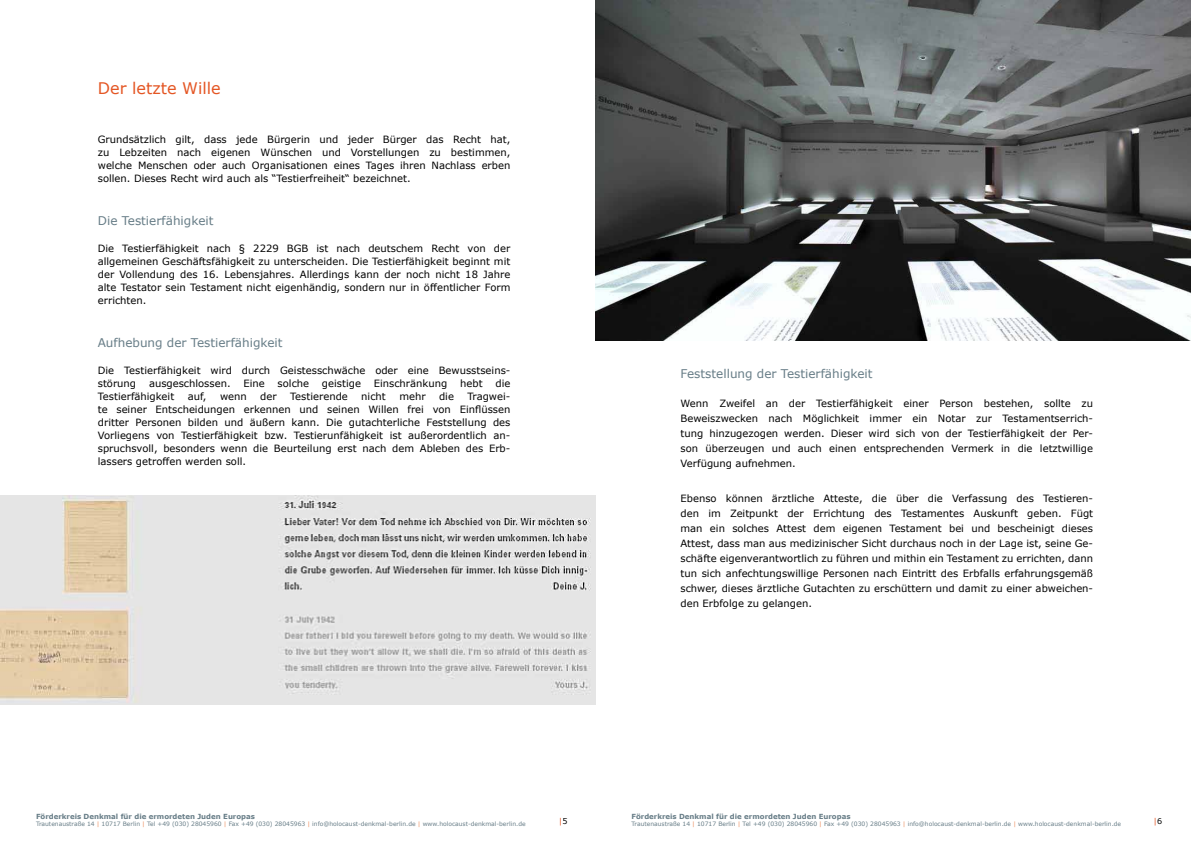
<style>
.page{position:relative;width:1191px;height:842px;background:#fff}
.page>*{position:absolute;margin:0;border:0;box-sizing:border-box;transform-origin:0 0}
.t1{font:16px "Verdana";color:#e45624}
.t2{font:12px "Verdana";color:#677d87}
.t3{font:10px/13px "Verdana";color:#000;text-align:justify}
.t4{font:8px "Verdana";color:#e45624}
.t5{font:700 7px "Verdana";color:#677d87}
.t6{font:6px "Verdana";color:#677d87}
.s1{color:#ed8d5c}
.s2{color:#000}
</style>
<div class="page">
<img style="left:0;top:495px;width:595px;height:209px">
<img style="left:595px;top:0;width:596px;height:340px">
<h1 class="t1" style="left:98px;top:77px;width:124px">Der letzte Wille</h1>
<p class="t3" style="left:98px;top:132px;width:414px">Grundsätzlich gilt, dass jede Bürgerin und jeder Bürger das Recht hat, zu Lebzeiten nach eigenen Wünschen und Vorstellungen zu bestimmen, welche Menschen oder auch Organisationen eines Tages ihren Nachlass erben sollen. Dieses Recht wird auch als “Testierfreiheit“ bezeichnet.</p>
<p class="t2" style="left:98px;top:213px;width:117px">Die Testierfähigkeit</p>
<p class="t3" style="left:98px;top:241px;width:414px">Die Testierfähigkeit nach § 2229 BGB ist nach deutschem Recht von der allgemeinen Geschäftsfähigkeit zu unterscheiden. Die Testierfähigkeit beginnt mit der Vollendung des 16. Lebensjahres. Allerdings kann der noch nicht 18 Jahre alte Testator sein Testament nicht eigenhändig, sondern nur in öffentlicher Form errichten.</p>
<p class="t2" style="left:98px;top:335px;width:186px">Aufhebung der Testierfähigkeit</p>
<p class="t3" style="left:98px;top:363px;width:414px">Die Testierfähigkeit wird durch Geistesschwäche oder eine Bewusstseins&shy;störung</p>
<p class="t3" style="left:149px;top:376px;width:83px">ausgeschlossen.</p>
<p class="t3" style="left:243px;top:376px;width:23px">Eine</p>
<p class="t3" style="left:278px;top:376px;width:33px">solche</p>
<p class="t3" style="left:322px;top:376px;width:41px">geistige</p>
<p class="t3" style="left:374px;top:376px;width:75px">Einschränkung</p>
<p class="t3" style="left:460px;top:376px;width:24px">hebt</p>
<p class="t3" style="left:495px;top:376px;width:16px">die</p>
<p class="t3" style="left:98px;top:389px;width:78px">Testierfähigkeit</p>
<p class="t3" style="left:188px;top:389px;width:20px">auf,</p>
<p class="t3" style="left:220px;top:389px;width:28px">wenn</p>
<p class="t3" style="left:260px;top:389px;width:18px">der</p>
<p class="t3" style="left:290px;top:389px;width:59px">Testierende</p>
<p class="t3" style="left:361px;top:389px;width:26px">nicht</p>
<p class="t3" style="left:399px;top:389px;width:28px">mehr</p>
<p class="t3" style="left:439px;top:389px;width:16px">die</p>
<p class="t3" style="left:98px;top:389px;width:414px;text-indent:369px">Tragwei&shy;te seiner Entscheidungen erkennen und seinen Willen frei von Einflüssen dritter Personen bilden und äußern kann. Die gutachterliche Feststellung des Vorliegens von Testierfähigkeit bzw. Testierunfähigkeit ist außerordentlich an&shy;spruchsvoll, besonders wenn die Beurteilung erst nach dem Ableben des Erb&shy;lassers getroffen werden soll.</p>
<p class="t2" style="left:680px;top:366px;width:194px">Feststellung der Testierfähigkeit</p>
<p class="t3" style="left:680px;top:395px;width:414px;line-height:15px">Wenn Zweifel an der Testierfähigkeit einer Person bestehen, sollte zu Beweiszwecken nach Möglichkeit immer ein Notar zur Testamentserrich&shy;tung hinzugezogen werden. Dieser wird sich von der Testierfähigkeit der Per&shy;son überzeugen und auch einen entsprechenden Vermerk in die letztwillige Verfügung aufnehmen.</p>
<p class="t3" style="left:680px;top:490px;width:414px;line-height:15px">Ebenso können ärztliche Atteste, die über die Verfassung des Testieren&shy;den im Zeitpunkt der Errichtung des Testamentes Auskunft geben. Fügt man ein solches Attest dem eigenen Testament bei und bescheinigt dieses Attest, dass man aus medizinischer Sicht durchaus noch in der Lage ist, seine Ge&shy;schäfte eigenverantwortlich zu führen und mithin ein Testament zu errichten, dann tun sich anfechtungswillige Personen nach Eintritt des Erbfalls erfahrungsgemäß schwer, dieses ärztliche Gutachten zu erschüttern und damit zu einer abweichen&shy;den Erbfolge zu gelangen.</p>
<p class="t5" style="left:36px;top:812px;width:220px">Förderkreis Denkmal für die ermordeten Juden Europas</p>
<p class="t6" style="left:36px;top:820px;width:491px">Trautenaustraße 14 <span class="s1">|</span> 10717 Berlin <span class="s1">|</span> Tel +49 (030) 28045960 <span class="s1">|</span> Fax +49 (030) 28045963 <span class="s1">|</span> info@holocaust-denkmal-berlin.de <span class="s1">|</span> www.holocaust-denkmal-berlin.de</p>
<p class="t5" style="left:631px;top:812px;width:220px">Förderkreis Denkmal für die ermordeten Juden Europas</p>
<p class="t6" style="left:631px;top:820px;width:491px">Trautenaustraße 14 <span class="s1">|</span> 10717 Berlin <span class="s1">|</span> Tel +49 (030) 28045960 <span class="s1">|</span> Fax +49 (030) 28045963 <span class="s1">|</span> info@holocaust-denkmal-berlin.de <span class="s1">|</span> www.holocaust-denkmal-berlin.de</p>
<p class="t4" style="left:559px;top:816px;width:10px">|<span class="s2">5</span></p>
<p class="t4" style="left:1153px;top:816px;width:10px">|<span class="s2">6</span></p>
</div>
